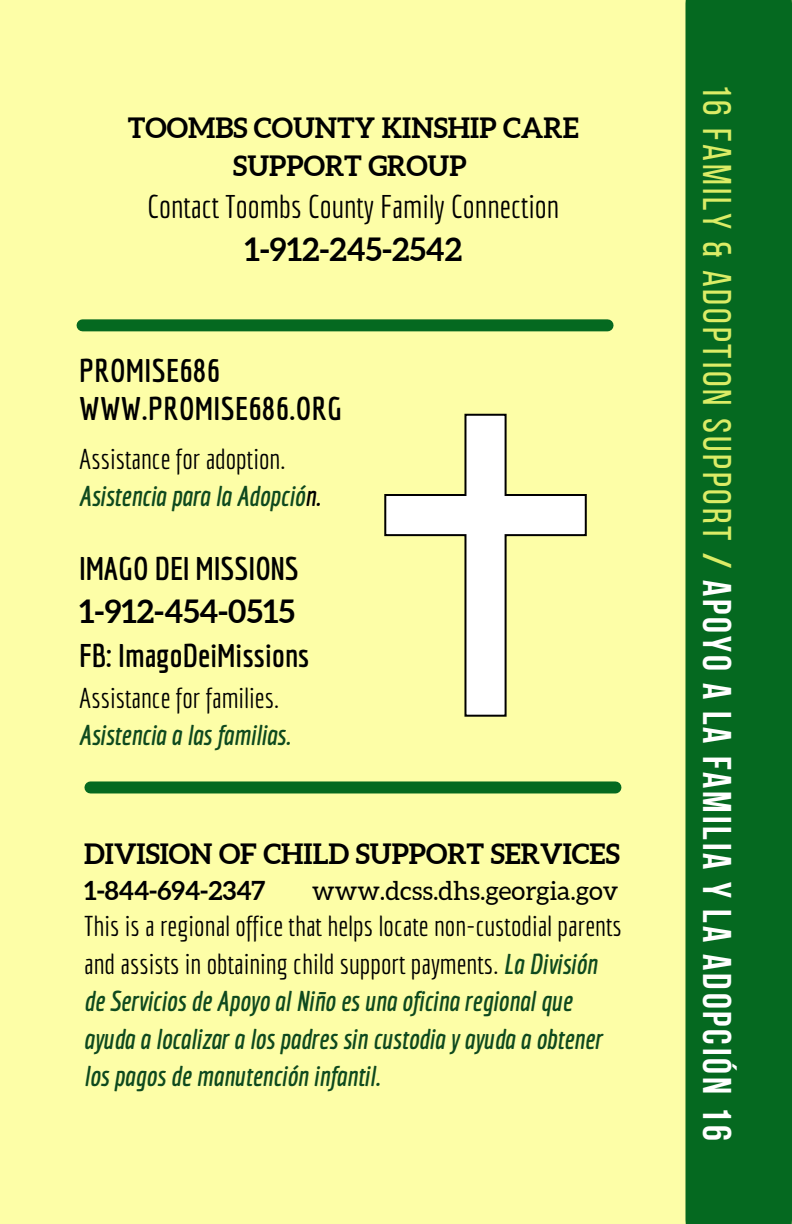
<style>
.page{position:relative;width:792px;height:1224px;background:#fdfea7}
.page>*{position:absolute;margin:0;border:0;box-sizing:border-box;transform-origin:0 0}
.t1{font:700 40px "Bebas Neue";letter-spacing:.075em;color:#fff}
.t2{font:700 32px/37.6px "Economica";color:#000}
.t3{font:32px "Economica";color:#000}
.t4{font:700 32px "Aleo";color:#000}
.t5{font:italic 700 28px/37.6px "Economica";color:#0e491e}
.t6{font:700 28px/37.6px "Aleo";color:#000;text-align:center}
.t7{font:28px "Economica";color:#000}
.t8{font:26px "Aleo";color:#000}
.t9{font:700 26px "Aleo";color:#000}
.s1{font-weight:400;font-style:normal;color:#000}
.s2{color:#000}
.s3{font-weight:400;color:#dbec66}
.s4{color:#dbec66}
</style>
<div class="page">
<div style="left:686px;top:3px;width:106px;height:1217px;background:#056920"></div>
<div style="left:90px;top:781px;width:525px;height:12px;background:#056920"></div>
<div style="left:83px;top:319px;width:525px;height:12px;background:#056920"></div>
<svg style="left:384px;top:414px;width:203px;height:303px"></svg>
<p class="t6" style="left:128px;top:109px;width:452px">TOOMBS COUNTY KINSHIP CARE<br>SUPPORT GROUP</p>
<p class="t3" style="left:147px;top:187px;width:414px">Contact Toombs County Family Connection</p>
<p class="t4" style="left:244px;top:231px;width:219px">1-912-245-2542</p>
<p class="t2" style="left:79px;top:351px;width:264px">PROMISE686<br>WWW.PROMISE686.ORG</p>
<p class="t5" style="left:79px;top:440px;width:243px"><span class="s1">Assistance for adoption.<br></span>Asistencia para la Adopció<span class="s2">n.</span></p>
<p class="t2" style="left:79px;top:549px;width:221px">IMAGO DEI MISSIONS</p>
<p class="t4" style="left:79px;top:593px;width:217px">1-912-454-0515</p>
<p class="t2" style="left:79px;top:636px;width:232px">FB: ImagoDeiMissions</p>
<p class="t7" style="left:79px;top:681px;width:201px">Assistance for families.</p>
<p class="t5" style="left:79px;top:716px;width:213px">Asistencia a las familias.</p>
<p class="t6" style="left:84px;top:835px;width:537px">DIVISION OF CHILD SUPPORT SERVICES</p>
<p class="t9" style="left:84px;top:876px;width:183px">1-844-694-2347</p>
<p class="t8" style="left:312px;top:876px;width:308px">www.dcss.dhs.georgia.gov</p>
<p class="t5" style="left:84px;top:907px;width:539px"><span class="s1">This is a regional office that helps locate non-custodial parents and assists in obtaining child support payments.</span> La División de Servicios de Apoyo al Niño es una oficina regional que ayuda a localizar a los padres sin custodia y ayuda a obtener los pagos de manutención infantil.</p>
<h1 class="t1" style="left:733px;top:84px;width:1058px;rotate:90deg"><span class="s3">16 Family &amp; Adoption Support</span> <span class="s4">/</span> Apoyo a la Familia y la Adopción 16</h1>
</div>
